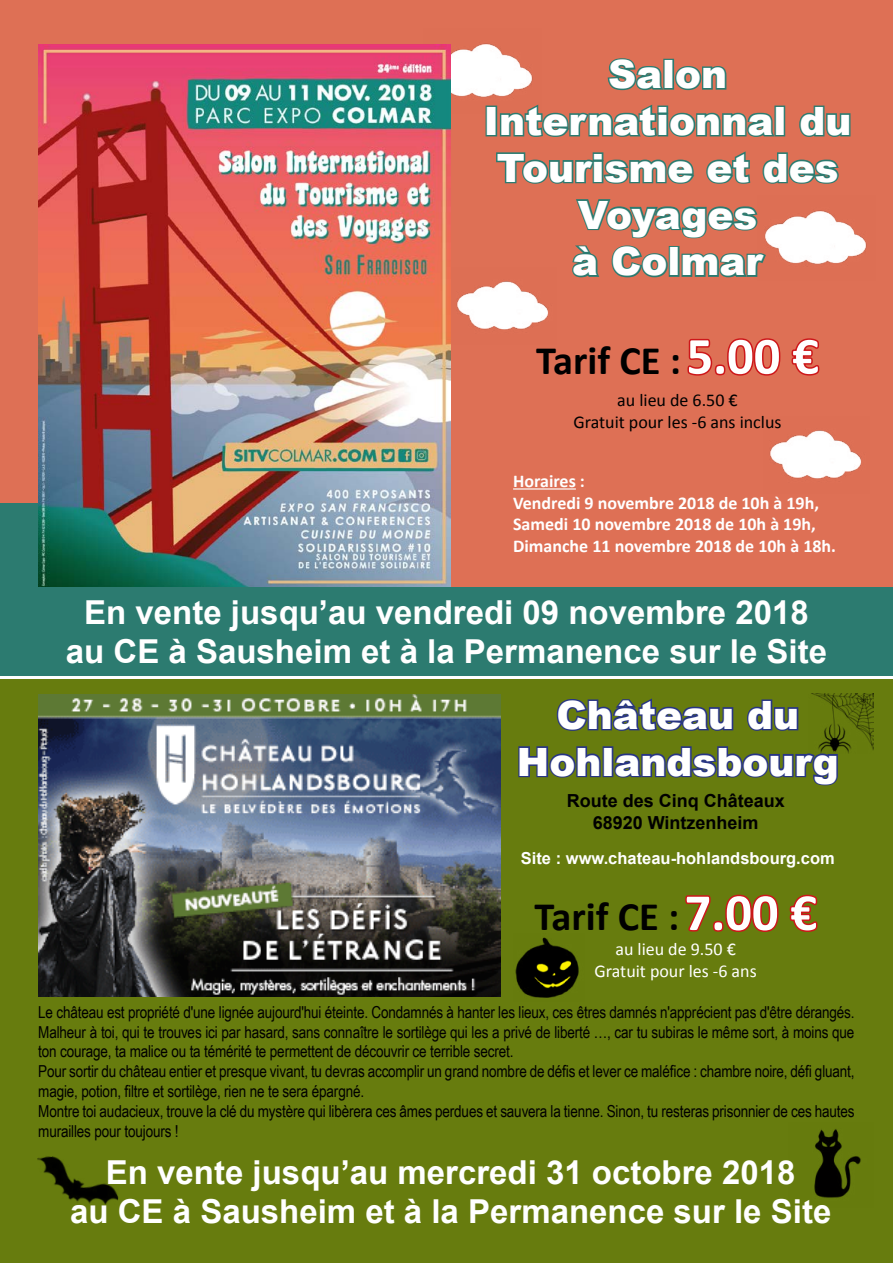
<style>
.page{position:relative;width:893px;height:1263px;background:#fff}
.page>*{position:absolute;margin:0;border:0;box-sizing:border-box;transform-origin:0 0}
.t1{font:700 40.5px "Calibri";color:#000}
.t2{font:900 39px/46.8px "Arial";color:#fff;text-align:center}
.t3{font:700 33px "Arial";color:#fff}
.t4{font:700 18px "Calibri";color:#fff}
.t5{font:18px "Calibri";color:#000}
.t6{font:700 18px "Arial";color:#000}
.t7{font:18px "Calibri";color:#fff}
.t8{font:16.5px/19.8px "Arial Narrow";letter-spacing:-.01em;color:#000}
.t9{font:700 16.5px "Arial";color:#fff}
.s1{font-size:52.5px;color:#fff}
</style>
<div class="page">
<div style="left:0;top:0;width:893px;height:676px;background:#de7055"></div>
<div style="left:0;top:503px;width:74px;height:124px;background:#2c7b70"></div>
<div style="left:0;top:680px;width:893px;height:583px;background:#677c0e"></div>
<img style="left:770px;top:430px;width:91px;height:49px">
<img style="left:768px;top:210px;width:99px;height:55px">
<img style="left:450px;top:268px;width:98px;height:76px">
<img style="left:423px;top:43px;width:110px;height:70px">
<img style="left:811px;top:693px;width:63px;height:60px">
<img style="left:515px;top:937px;width:64px;height:61px">
<img style="left:814px;top:1129px;width:47px;height:69px">
<img style="left:37px;top:1156px;width:82px;height:49px">
<img style="left:38px;top:45px;width:412px;height:542px">
<hr style="left:513px;top:488px;width:63px;height:2px;background:#fff">
<svg style="left:687px;top:338px;width:94px;height:38px"></svg>
<svg style="left:791px;top:338px;width:29px;height:38px"></svg>
<div style="left:0;top:587px;width:893px;height:89px;background:#2c7b70"></div>
<svg style="left:607px;top:58px;width:59px;height:33px"></svg>
<div style="left:663px;top:59px;width:11px;height:31px;border:3px solid #2c7b70"></div>
<svg style="left:673px;top:64px;width:54px;height:27px"></svg>
<div style="left:486px;top:106px;width:11px;height:30px;border:3px solid #2c7b70"></div>
<svg style="left:498px;top:102px;width:279px;height:35px"></svg>
<div style="left:774px;top:106px;width:11px;height:30px;border:3px solid #2c7b70"></div>
<svg style="left:799px;top:105px;width:52px;height:32px"></svg>
<svg style="left:496px;top:152px;width:199px;height:32px"></svg>
<svg style="left:706px;top:151px;width:45px;height:33px"></svg>
<svg style="left:762px;top:152px;width:77px;height:32px"></svg>
<svg style="left:572px;top:199px;width:196px;height:79px"></svg>
<img style="left:38px;top:694px;width:463px;height:302px">
<svg style="left:685px;top:894px;width:94px;height:38px"></svg>
<svg style="left:789px;top:894px;width:29px;height:38px"></svg>
<svg style="left:556px;top:698px;width:178px;height:33px"></svg>
<svg style="left:747px;top:699px;width:52px;height:32px"></svg>
<svg style="left:518px;top:746px;width:83px;height:32px"></svg>
<div style="left:603px;top:746px;width:10px;height:31px;border:3px solid #283583"></div>
<svg style="left:612px;top:745px;width:228px;height:41px"></svg>
<p class="t2" style="left:608px;top:50px;width:121px">Salon</p>
<p class="t2" style="left:484px;top:96px;width:369px">Internationnal du<br>Tourisme et des<br>Voyages</p>
<p class="t2" style="left:572px;top:237px;width:192px">à Colmar</p>
<p class="t1" style="left:536px;top:334px;width:284px">Tarif CE :<span class="s1">5.00 €</span></p>
<p class="t5" style="left:617px;top:389px;width:122px">au lieu de 6.50 €</p>
<p class="t5" style="left:573px;top:410px;width:210px">Gratuit pour les -6 ans inclus</p>
<p class="t4" style="left:513px;top:469px;width:73px">Horaires :</p>
<p class="t4" style="left:513px;top:491px;width:307px">Vendredi 9 novembre 2018 de 10h à 19h,</p>
<p class="t4" style="left:513px;top:513px;width:304px">Samedi 10 novembre 2018 de 10h à 19h,</p>
<p class="t4" style="left:513px;top:534px;width:324px">Dimanche 11 novembre 2018 de 10h à 18h.</p>
<p class="t3" style="left:84px;top:590px;width:726px">En vente jusqu’au vendredi 09 novembre 2018</p>
<p class="t3" style="left:66px;top:630px;width:763px">au CE à Sausheim et à la Permanence sur le Site</p>
<p class="t2" style="left:517px;top:690px;width:323px">Château du<br>Hohlandsbourg</p>
<p class="t6" style="left:567px;top:788px;width:220px">Route des Cinq Châteaux</p>
<p class="t6" style="left:593px;top:810px;width:167px">68920 Wintzenheim</p>
<p class="t9" style="left:521px;top:847px;width:315px">Site : www.chateau-hohlandsbourg.com</p>
<p class="t1" style="left:534px;top:890px;width:284px">Tarif CE :<span class="s1">7.00 €</span></p>
<p class="t7" style="left:615px;top:938px;width:122px">au lieu de 9.50 €</p>
<p class="t7" style="left:595px;top:959px;width:164px">Gratuit pour les -6 ans</p>
<p class="t8" style="left:38px;top:1001px;width:818px">Le château est propriété d'une lignée aujourd'hui éteinte. Condamnés à hanter les lieux, ces êtres damnés n'apprécient pas d'être dérangés.</p>
<p class="t8" style="left:38px;top:1021px;width:818px">Malheur à toi, qui te trouves ici par hasard, sans connaître le sortilège qui les a privé de liberté …, car tu subiras le même sort, à moins que ton courage, ta malice ou ta témérité te permettent de découvrir ce terrible secret.</p>
<p class="t8" style="left:38px;top:1061px;width:818px">Pour sortir du château entier et presque vivant, tu devras accomplir un grand nombre de défis et lever ce maléfice : chambre noire, défi gluant, magie, potion, filtre et sortilège, rien ne te sera épargné.</p>
<p class="t8" style="left:38px;top:1100px;width:818px">Montre toi audacieux, trouve la clé du mystère qui libèrera ces âmes perdues et sauvera la tienne. Sinon, tu resteras prisonnier de ces hautes murailles pour toujours !</p>
<p class="t3" style="left:106px;top:1150px;width:691px">En vente jusqu’au mercredi 31 octobre 2018</p>
<p class="t3" style="left:70px;top:1190px;width:763px">au CE à Sausheim et à la Permanence sur le Site</p>
</div>
